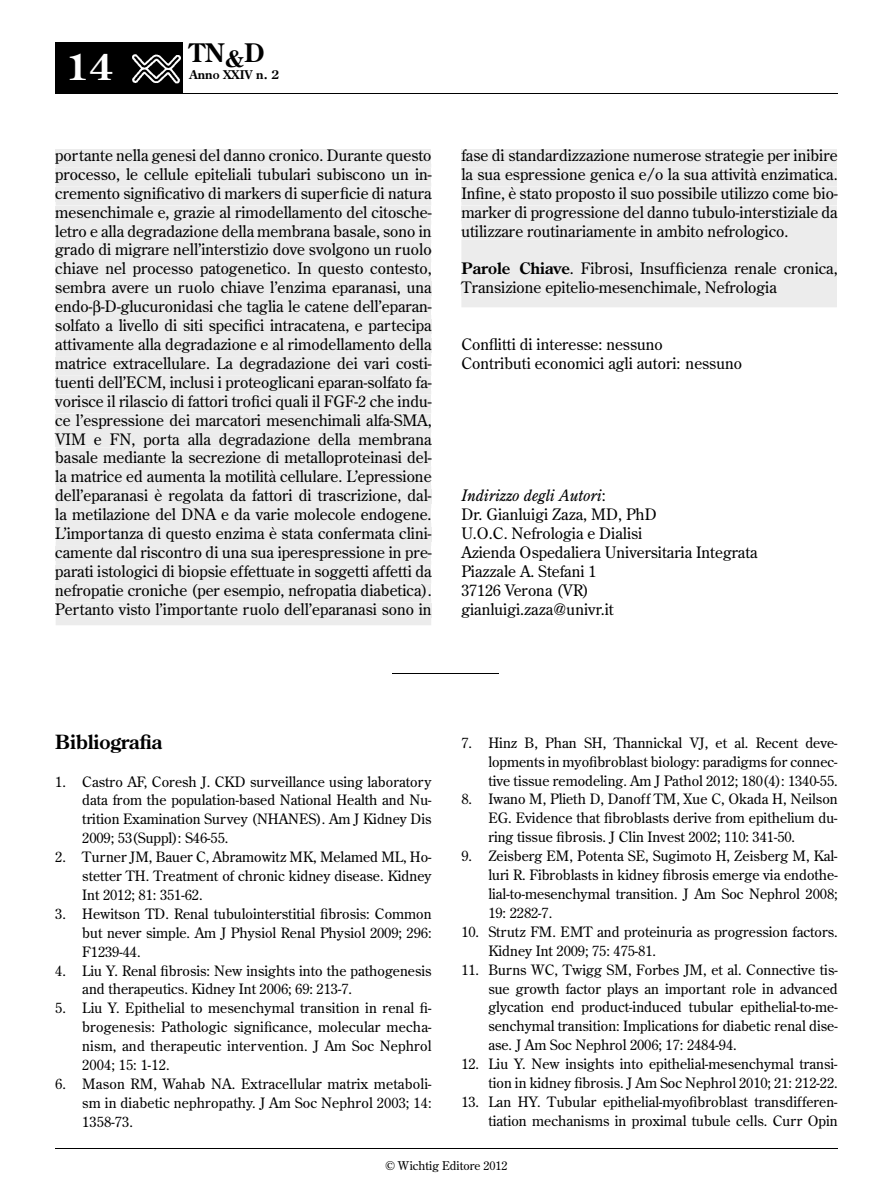
<style>
.page{position:relative;width:893px;height:1191px;background:#fff}
.page>*{position:absolute;margin:0;border:0;box-sizing:border-box;transform-origin:0 0}
.t1{font:700 36px "Century Old Style Std";color:#fff}
.t2{font:700 25.5px "Century Old Style Std";color:#000}
.t3{font:700 19.5px "Century Old Style Std";color:#000}
.t4{font:15.75px/18.9px "Century Old Style Std";color:#000}
.t5{font:14.25px/18.9px "Century Old Style Std";color:#000;text-align:justify}
.t6{font:12px "Century Old Style Std";color:#000}
.t7{font:700 12px "Century Old Style Std";color:#000}
.s1{font-weight:700}
.s2{font-style:italic}
</style>
<div class="page">
<hr style="left:55px;top:93px;width:783px;height:1px;background:#000">
<div style="left:55px;top:43px;width:128px;height:51px;background:#000"></div>
<img style="left:132px;top:54px;width:49px;height:30px">
<hr style="left:55px;top:1147px;width:783px;height:1px;background:#000">
<hr style="left:392px;top:673px;width:107px;height:1px;background:#000">
<div style="left:56px;top:164px;width:375px;height:401px;background:#ececec"></div>
<div style="left:56px;top:149px;width:375px;height:15px;background:#ececec"></div>
<div style="left:56px;top:168px;width:375px;height:15px;background:#ececec"></div>
<div style="left:56px;top:187px;width:375px;height:14px;background:#ececec"></div>
<div style="left:56px;top:206px;width:375px;height:14px;background:#ececec"></div>
<div style="left:56px;top:224px;width:375px;height:15px;background:#ececec"></div>
<div style="left:56px;top:243px;width:375px;height:15px;background:#ececec"></div>
<div style="left:56px;top:262px;width:375px;height:15px;background:#ececec"></div>
<div style="left:56px;top:281px;width:375px;height:15px;background:#ececec"></div>
<div style="left:56px;top:300px;width:36px;height:12px;background:#ececec"></div>
<div style="left:101px;top:300px;width:330px;height:15px;background:#ececec"></div>
<div style="left:56px;top:319px;width:375px;height:15px;background:#ececec"></div>
<div style="left:56px;top:338px;width:375px;height:15px;background:#ececec"></div>
<div style="left:56px;top:357px;width:375px;height:15px;background:#ececec"></div>
<div style="left:56px;top:376px;width:375px;height:14px;background:#ececec"></div>
<div style="left:56px;top:395px;width:375px;height:14px;background:#ececec"></div>
<div style="left:56px;top:413px;width:375px;height:15px;background:#ececec"></div>
<div style="left:56px;top:432px;width:375px;height:15px;background:#ececec"></div>
<div style="left:56px;top:451px;width:375px;height:15px;background:#ececec"></div>
<div style="left:56px;top:470px;width:375px;height:15px;background:#ececec"></div>
<div style="left:56px;top:489px;width:375px;height:15px;background:#ececec"></div>
<div style="left:56px;top:508px;width:375px;height:15px;background:#ececec"></div>
<div style="left:56px;top:527px;width:375px;height:15px;background:#ececec"></div>
<div style="left:56px;top:579px;width:375px;height:46px;background:#ececec"></div>
<div style="left:56px;top:546px;width:375px;height:15px;background:#ececec"></div>
<div style="left:56px;top:565px;width:375px;height:14px;background:#ececec"></div>
<div style="left:56px;top:584px;width:375px;height:14px;background:#ececec"></div>
<div style="left:56px;top:602px;width:375px;height:15px;background:#ececec"></div>
<div style="left:461px;top:164px;width:376px;height:143px;background:#ececec"></div>
<div style="left:461px;top:149px;width:376px;height:15px;background:#ececec"></div>
<div style="left:462px;top:168px;width:375px;height:15px;background:#ececec"></div>
<div style="left:462px;top:187px;width:375px;height:14px;background:#ececec"></div>
<div style="left:462px;top:206px;width:375px;height:14px;background:#ececec"></div>
<div style="left:462px;top:224px;width:325px;height:15px;background:#ececec"></div>
<div style="left:462px;top:262px;width:108px;height:13px;background:#ececec"></div>
<div style="left:571px;top:262px;width:266px;height:15px;background:#ececec"></div>
<div style="left:461px;top:281px;width:316px;height:15px;background:#ececec"></div>
<svg style="left:94px;top:300px;width:7px;height:16px"></svg>
<h1 class="t1" style="left:66px;top:44px;width:49px">14</h1>
<h2 class="t2" style="left:190px;top:36px;width:76px">TN<sub>&amp;</sub>D</h2>
<p class="t7" style="left:190px;top:67px;width:91px">Anno XXIV n. 2</p>
<p class="t4" style="left:55px;top:145px;width:378px;text-align:justify">portante nella genesi del danno cronico. Durante questo processo, le cellule epiteliali tubulari subiscono un in&shy;cremento significativo di markers di superficie di natura mesenchimale e, grazie al rimodellamento del citosche&shy;letro e alla degradazione della membrana basale, sono in grado di migrare nell’interstizio dove svolgono un ruolo chiave nel processo patogenetico. In questo contesto, sembra avere un ruolo chiave l’enzima eparanasi, una endo- -D-glucuronidasi che taglia le catene dell’eparan&shy;solfato a livello di siti specifici intracatena, e partecipa attivamente alla degradazione e al rimodellamento della matrice extracellulare. La degradazione dei vari costi&shy;tuenti dell’ECM, inclusi i proteoglicani eparan-solfato fa&shy;vorisce il rilascio di fattori trofici quali il FGF-2 che indu&shy;ce l’espressione dei marcatori mesenchimali alfa-SMA, VIM e FN, porta alla degradazione della membrana basale mediante la secrezione di metalloproteinasi del&shy;la matrice ed aumenta la motilità cellulare. L’epressione dell’eparanasi è regolata da fattori di trascrizione, dal&shy;la metilazione del DNA e da varie molecole endogene.<br>L’importanza di questo enzima è stata confermata clini&shy;camente dal riscontro di una sua iperespressione in pre&shy;parati istologici di biopsie effettuate in soggetti affetti da nefropatie croniche (per esempio, nefropatia diabetica).<br>Pertanto visto l’importante ruolo dell’eparanasi sono in</p>
<p class="t4" style="left:461px;top:145px;width:378px;text-align:justify">fase di standardizzazione numerose strategie per inibire la sua espressione genica e/o la sua attività enzimatica.<br>Infine, è stato proposto il suo possibile utilizzo come bio&shy;marker di progressione del danno tubulo-interstiziale da utilizzare routinariamente in ambito nefrologico.</p>
<p class="t4" style="left:461px;top:259px;width:378px"><span class="s1">Parole Chiave</span>. Fibrosi, Insufficienza renale cronica,<br>Transizione epitelio-mesenchimale, Nefrologia</p>
<p class="t4" style="left:461px;top:334px;width:282px">Conflitti di interesse: nessuno<br>Contributi economici agli autori: nessuno</p>
<p class="t4" style="left:461px;top:486px;width:298px"><span class="s2">Indirizzo degli Autori</span>:<br>Dr. Gianluigi Zaza, MD, PhD<br>U.O.C. Nefrologia e Dialisi<br>Azienda Ospedaliera Universitaria Integrata<br>Piazzale A. Stefani 1<br>37126 Verona (VR)<br>gianluigi.zaza@univr.it</p>
<p class="t3" style="left:55px;top:728px;width:108px">Bibliografia</p>
<p class="t5" style="left:82px;top:771px;width:351px;text-indent:-27px">1. Castro AF, Coresh J. CKD surveillance using laboratory data from the population-based National Health and Nu&shy;trition Examination Survey (NHANES). Am J Kidney Dis 2009; 53(Suppl): S46-55.</p>
<p class="t5" style="left:82px;top:847px;width:351px;text-indent:-27px">2. Turner JM, Bauer C, Abramowitz MK, Melamed ML, Ho&shy;stetter TH. Treatment of chronic kidney disease. Kidney Int 2012; 81: 351-62.</p>
<p class="t5" style="left:82px;top:904px;width:351px;text-indent:-27px">3. Hewitson TD. Renal tubulointerstitial fibrosis: Common but never simple. Am J Physiol Renal Physiol 2009; 296:<br>F1239-44.</p>
<p class="t5" style="left:82px;top:960px;width:351px;text-indent:-27px">4. Liu Y. Renal fibrosis: New insights into the pathogenesis and therapeutics. Kidney Int 2006; 69: 213-7.</p>
<p class="t5" style="left:82px;top:998px;width:351px;text-indent:-27px">5. Liu Y. Epithelial to mesenchymal transition in renal fi&shy;brogenesis: Pathologic significance, molecular mecha&shy;nism, and therapeutic intervention. J Am Soc Nephrol 2004; 15: 1-12.</p>
<p class="t5" style="left:82px;top:1074px;width:351px;text-indent:-27px">6. Mason RM, Wahab NA. Extracellular matrix metaboli&shy;sm in diabetic nephropathy. J Am Soc Nephrol 2003; 14:<br>1358-73.</p>
<p class="t5" style="left:488px;top:733px;width:351px;text-indent:-27px">7. Hinz B, Phan SH, Thannickal VJ, et al. Recent deve&shy;lopments in myofibroblast biology: paradigms for connec&shy;tive tissue remodeling. Am J Pathol 2012; 180(4): 1340-55.</p>
<p class="t5" style="left:488px;top:789px;width:351px;text-indent:-27px">8. Iwano M, Plieth D, Danoff TM, Xue C, Okada H, Neilson EG. Evidence that fibroblasts derive from epithelium du&shy;ring tissue fibrosis. J Clin Invest 2002; 110: 341-50.</p>
<p class="t5" style="left:488px;top:846px;width:351px;text-indent:-27px">9. Zeisberg EM, Potenta SE, Sugimoto H, Zeisberg M, Kal&shy;luri R. Fibroblasts in kidney fibrosis emerge via endothe&shy;lial-to-mesenchymal transition. J Am Soc Nephrol 2008; 19: 2282-7.</p>
<p class="t5" style="left:488px;top:922px;width:351px;text-indent:-27px">10. Strutz FM. EMT and proteinuria as progression factors.<br>Kidney Int 2009; 75: 475-81.</p>
<p class="t5" style="left:488px;top:959px;width:351px;text-indent:-27px">11. Burns WC, Twigg SM, Forbes JM, et al. Connective tis&shy;sue growth factor plays an important role in advanced glycation end product-induced tubular epithelial-to-me&shy;senchymal transition: Implications for diabetic renal dise&shy;ase. J Am Soc Nephrol 2006; 17: 2484-94.</p>
<p class="t5" style="left:461px;top:1054px;width:378px;text-align:right">12. Liu Y. New insights into epithelial-mesenchymal transi&shy;tion in kidney fibrosis. J Am Soc Nephrol 2010; 21: 212-22.</p>
<p class="t5" style="left:461px;top:1092px;width:378px;text-align:right">13. Lan HY. Tubular epithelial-myofibroblast transdifferen&shy;tiation mechanisms in proximal tubule cells. Curr Opin</p>
<p class="t6" style="left:385px;top:1158px;width:124px">© Wichtig Editore 2012</p>
</div>
